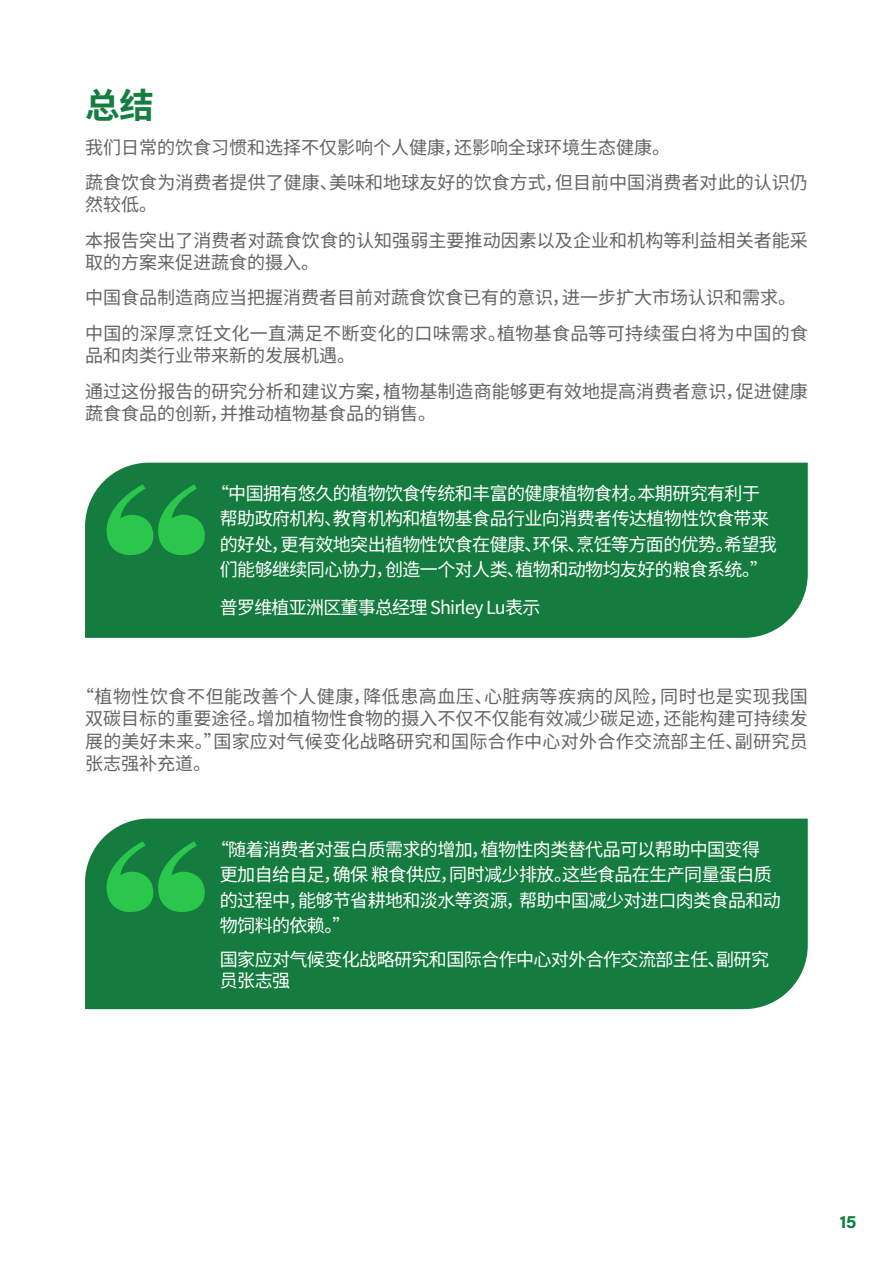
<style>
.page{position:relative;width:893px;height:1263px;background:#fff}
.page>*{position:absolute;margin:0;border:0;box-sizing:border-box;transform-origin:0 0}
.t1{font:100 34.5px "Noto Sans SC";color:#147d40}
.t2{font:100 18px/35.2px "Noto Sans SC";letter-spacing:.005em;color:#656666}
.t3{font:100 18px/25.5px "Noto Sans SC";letter-spacing:-.03em;color:#fff}
.t4{font:700 18px "Acumin Pro";color:#147d40}
</style>
<div class="page">
<div style="left:85px;top:819px;width:723px;height:190px;background:#147c3f"></div>
<div style="left:85px;top:463px;width:723px;height:175px;background:#147c3f"></div>
<svg style="left:99px;top:841px;width:107px;height:71px;background:#1fa045"></svg>
<svg style="left:99px;top:484px;width:107px;height:71px;background:#1fa045"></svg>
<h1 class="t1" style="left:85px;top:86px;width:70px">总结</h1>
<p class="t2" style="left:85px;top:130px;width:724px">我们日常的饮食习惯和选择不仅影响个人健康，还影响全球环境生态健康。<br>蔬食饮食为消费者提供了健康、美味和地球友好的饮食方式，但目前中国消费者对此的认识仍</p>
<p class="t2" style="left:85px;top:188px;width:724px">然较低。<br>本报告突出了消费者对蔬食饮食的认知强弱主要推动因素以及企业和机构等利益相关者能采</p>
<p class="t2" style="left:85px;top:245px;width:724px">取的方案来促进蔬食的摄入。<br>中国食品制造商应当把握消费者目前对蔬食饮食已有的意识，进一步扩大市场认识和需求。中国的深厚烹饪文化一直满足不断变化的口味需求。植物基食品等可持续蛋白将为中国的食</p>
<p class="t2" style="left:85px;top:338px;width:724px">品和肉类行业带来新的发展机遇。<br>通过这份报告的研究分析和建议方案，植物基制造商能够更有效地提高消费者意识，促进健康</p>
<p class="t2" style="left:85px;top:396px;width:353px">蔬食食品的创新，并推动植物基食品的销售。</p>
<p class="t3" style="left:220px;top:481px;width:559px;text-indent:-9px">“中国拥有悠久的植物饮食传统和丰富的健康植物食材。本期研究有利于帮助政府机构、教育机构和植物基食品行业向消费者传达植物性饮食带来的好处，更有效地突出植物性饮食在健康、环保、烹饪等方面的优势。希望我们能够继续同心协力，创造一个对人类、植物和动物均友好的粮食系统。”</p>
<p class="t3" style="left:220px;top:595px;width:322px">普罗维植亚洲区董事总经理 Shirley Lu表示</p>
<p class="t2" style="left:85px;top:685px;width:724px;line-height:22.5px;text-align:justify;text-indent:-9px">“植物性饮食不但能改善个人健康，降低患高血压、心脏病等疾病的风险，同时也是实现我国双碳目标的重要途径。增加植物性食物的摄入不仅不仅能有效减少碳足迹，还能构建可持续发展的美好未来。”国家应对气候变化战略研究和国际合作中心对外合作交流部主任、副研究员张志强补充道。</p>
<p class="t3" style="left:220px;top:837px;width:563px;text-indent:-9px">“随着消费者对蛋白质需求的增加，植物性肉类替代品可以帮助中国变得更加自给自足，确保 粮食供应，同时减少排放。这些食品在生产同量蛋白质的过程中，能够节省耕地和淡水等资源，帮助中国减少对进口肉类食品和动物饲料的依赖。”</p>
<p class="t3" style="left:220px;top:949px;width:551px;line-height:21px">国家应对气候变化战略研究和国际合作中心对外合作交流部主任、副研究员张志强</p>
<p class="t4" style="left:839px;top:1214px;width:19px">15</p>
</div>
